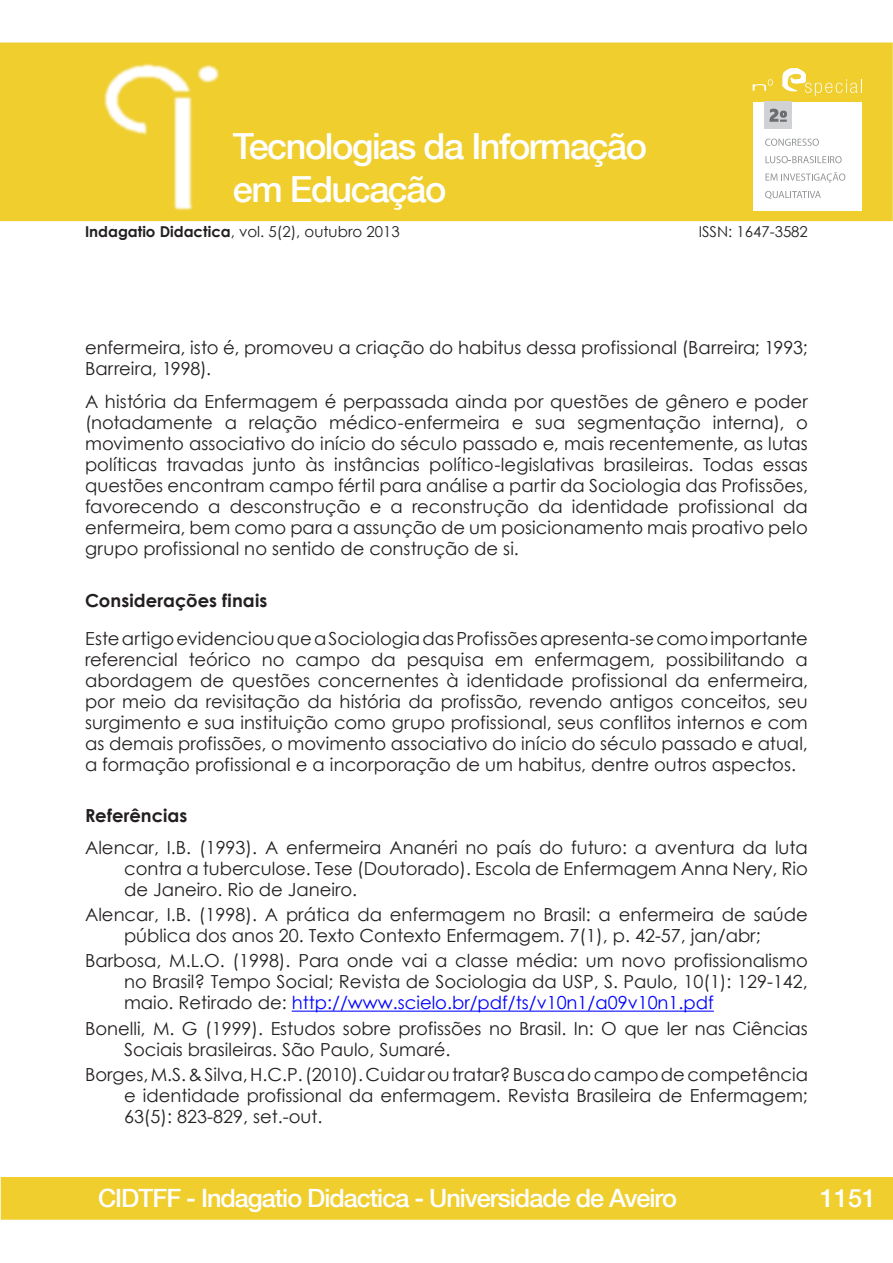
<style>
.page{position:relative;width:893px;height:1263px;background:#fff}
.page>*{position:absolute;margin:0;border:0;box-sizing:border-box;transform-origin:0 0}
.t1{font:500 36px/43.2px "Helvetica Neue LT Com";letter-spacing:-.04em;color:#fff}
.t2{font:500 25.2px "Helvetica Neue LT Com";letter-spacing:-.04em;color:#fff}
.paragrafos{font:18px/21px "Century Gothic";letter-spacing:.005em;color:#231f20;text-align:justify}
.bibliograf{font:18px/21px "Century Gothic";color:#231f20;text-align:justify}
.Titulos{font:700 18px "Century Gothic";letter-spacing:.005em;color:#231f20}
.t3{font:15px "Century Gothic";color:#231f20}
.s1{font-weight:700}
.s2{color:#00f}
</style>
<div class="page">
<div style="left:0;top:43px;width:892px;height:178px;background:#efce2e"></div>
<svg style="left:892px;top:43px;width:1px;height:178px"></svg>
<img style="left:104px;top:64px;width:116px;height:147px">
<div style="left:2px;top:1178px;width:891px;height:41px;background:#efce2e"></div>
<div style="left:1px;top:1177px;width:892px;height:43px;border:2px solid #efce2e"></div>
<svg style="left:782px;top:68px;width:80px;height:28px"></svg>
<svg style="left:753px;top:79px;width:20px;height:12px"></svg>
<div style="left:753px;top:102px;width:108px;height:109px;background:#fff"></div>
<svg style="left:765px;top:139px;width:54px;height:7px"></svg>
<svg style="left:765px;top:156px;width:77px;height:7px"></svg>
<svg style="left:765px;top:172px;width:80px;height:11px"></svg>
<svg style="left:765px;top:191px;width:56px;height:8px"></svg>
<div style="left:765px;top:102px;width:27px;height:27px;background:#d1d2d4"></div>
<svg style="left:769px;top:109px;width:18px;height:13px"></svg>
<hr style="left:292px;top:1010px;width:422px;height:2px;background:#00f">
<h1 class="t1" style="left:233px;top:124px;width:416px">Tecnologias da Informação em Educação</h1>
<p class="t3" style="left:85px;top:221px;width:316px"><span class="s1">Indagatio Didactica</span>, vol. 5(2), outubro 2013</p>
<p class="t3" style="left:699px;top:221px;width:111px">ISSN: 1647-3582</p>
<p class="paragrafos" style="left:85px;top:336px;width:724px">enfermeira, isto é, promoveu a criação do habitus dessa profissional (Barreira; 1993;<br>Barreira, 1998).</p>
<p class="paragrafos" style="left:85px;top:391px;width:724px">A história da Enfermagem é perpassada ainda por questões de gênero e poder (notadamente a relação médico-enfermeira e sua segmentação interna), o movimento associativo do início do século passado e, mais recentemente, as lutas políticas travadas junto às instâncias político-legislativas brasileiras. Todas essas questões encontram campo fértil para análise a partir da Sociologia das Profissões, favorecendo a desconstrução e a reconstrução da identidade profissional da enfermeira, bem como para a assunção de um posicionamento mais proativo pelo grupo profissional no sentido de construção de si.</p>
<p class="Titulos" style="left:85px;top:587px;width:184px">Considerações finais</p>
<p class="paragrafos" style="left:85px;top:628px;width:724px">Este artigo evidenciou que a Sociologia das Profissões apresenta-se como importante referencial teórico no campo da pesquisa em enfermagem, possibilitando a abordagem de questões concernentes à identidade profissional da enfermeira, por meio da revisitação da história da profissão, revendo antigos conceitos, seu surgimento e sua instituição como grupo profissional, seus conflitos internos e com as demais profissões, o movimento associativo do início do século passado e atual, a formação profissional e a incorporação de um habitus, dentre outros aspectos.</p>
<p class="Titulos" style="left:85px;top:802px;width:104px">Referências</p>
<p class="bibliograf" style="left:124px;top:837px;width:685px;text-indent:-39px">Alencar, I.B. (1993). A enfermeira Ananéri no país do futuro: a aventura da luta contra a tuberculose. Tese (Doutorado). Escola de Enfermagem Anna Nery, Rio de Janeiro. Rio de Janeiro.</p>
<p class="bibliograf" style="left:85px;top:904px;width:724px;text-align:center">Alencar, I.B. (1998). A prática da enfermagem no Brasil: a enfermeira de saúde pública dos anos 20. Texto Contexto Enfermagem. 7(1), p. 42-57, jan/abr;</p>
<p class="bibliograf" style="left:124px;top:950px;width:685px;text-indent:-39px">Barbosa, M.L.O. (1998). Para onde vai a classe média: um novo profissionalismo no Brasil? Tempo Social; Revista de Sociologia da USP, S. Paulo, 10(1): 129-142, maio. Retirado de: <span class="s2">http://www.scielo.br/pdf/ts/v10n1/a09v10n1.pdf</span></p>
<p class="bibliograf" style="left:124px;top:1017px;width:685px;text-indent:-39px">Bonelli, M. G (1999). Estudos sobre profissões no Brasil. In: O que ler nas Ciências<br>Sociais brasileiras. São Paulo, Sumaré.</p>
<p class="bibliograf" style="left:124px;top:1064px;width:685px;text-indent:-39px">Borges, M.S. &amp; Silva, H.C.P. (2010). Cuidar ou tratar? Busca do campo de competência e identidade profissional da enfermagem. Revista Brasileira de Enfermagem; 63(5): 823-829, set.-out.</p>
<h2 class="t2" style="left:98px;top:1183px;width:580px">CIDTFF - Indagatio Didactica - Universidade de Aveiro</h2>
<h2 class="t2" style="left:820px;top:1183px;width:58px">1151</h2>
</div>
